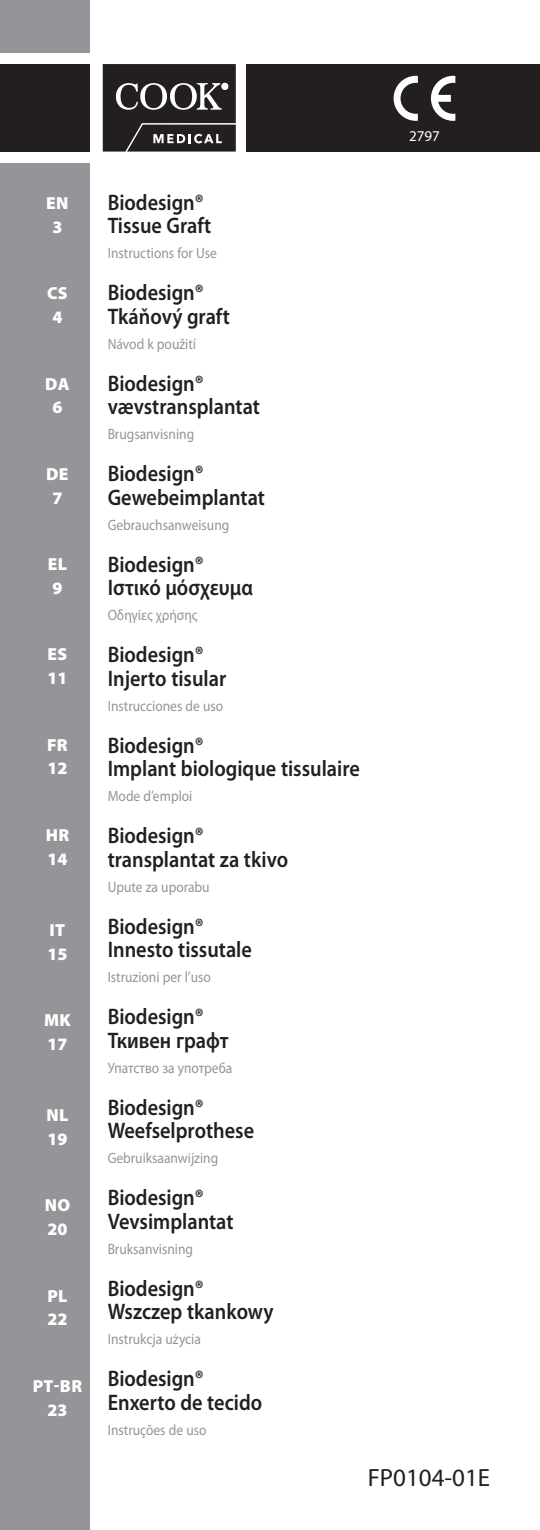
<style>
.page{position:relative;width:540px;height:1530px;background:#fff}
.page>*{position:absolute;margin:0;border:0;box-sizing:border-box;transform-origin:0 0}
.t1{font:25px "Myriad Pro";color:#231f20}
.t2{font:600 22.5px/23.8px "Myriad Pro";color:#231f20;scale:.9 1}
.t3{font:900 17.5px/23.8px "Myriad Pro";letter-spacing:.02em;color:#fff}
.t4{font:15px "Myriad Pro";color:#939598;scale:.9 1}
.t5{font:15px "Myriad Pro";color:#fff}
</style>
<div class="page">
<div style="left:0;top:164px;width:90px;height:1366px;background:#939598"></div>
<div style="left:246px;top:64px;width:294px;height:88px;background:#231f20"></div>
<div style="left:0;top:64px;width:90px;height:88px;background:#231f20"></div>
<div style="left:0;top:0;width:90px;height:53px;background:#939598"></div>
<svg style="left:103px;top:64px;width:133px;height:88px;background:#3f3b3c"></svg>
<svg style="left:393px;top:75px;width:63px;height:46px"></svg>
<p class="t3" style="left:46px;top:192px;width:24px;text-align:center">EN<br>3</p>
<p class="t3" style="left:47px;top:282px;width:22px;text-align:center">CS<br>4</p>
<p class="t3" style="left:45px;top:372px;width:26px;text-align:center">DA<br>6</p>
<p class="t3" style="left:46px;top:462px;width:24px;text-align:center">DE<br>7</p>
<p class="t3" style="left:48px;top:553px;width:21px">EL<br>9</p>
<p class="t3" style="left:47px;top:643px;width:22px">ES<br>11</p>
<p class="t3" style="left:47px;top:733px;width:22px">FR<br>12</p>
<p class="t3" style="left:46px;top:823px;width:25px">HR<br>14</p>
<p class="t3" style="left:47px;top:918px;width:22px">IT<br>15</p>
<p class="t3" style="left:44px;top:1009px;width:28px">MK<br>17</p>
<p class="t3" style="left:46px;top:1104px;width:23px">NL<br>19</p>
<p class="t3" style="left:45px;top:1194px;width:27px">NO<br>20</p>
<p class="t3" style="left:47px;top:1284px;width:22px">PL<br>22</p>
<p class="t3" style="left:33px;top:1374px;width:51px;text-align:center">PT-BR<br>23</p>
<p class="t5" style="left:409px;top:127px;width:32px">2797</p>
<p class="t2" style="left:108px;top:191px;width:117px">Biodesign®<br>Tissue Graft</p>
<p class="t4" style="left:108px;top:245px;width:123px">Instructions for Use</p>
<p class="t2" style="left:108px;top:281px;width:137px">Biodesign®<br>Tkáňový graft</p>
<p class="t4" style="left:108px;top:336px;width:100px">Návod k použití</p>
<p class="t2" style="left:108px;top:372px;width:171px">Biodesign® vævstransplantat</p>
<p class="t4" style="left:108px;top:426px;width:98px">Brugsanvisning</p>
<p class="t2" style="left:108px;top:462px;width:176px">Biodesign®<br>Gewebeimplantat</p>
<p class="t4" style="left:108px;top:517px;width:137px">Gebrauchsanweisung</p>
<p class="t2" style="left:108px;top:553px;width:163px">Biodesign®<br>Iστικό μόσχευμα</p>
<p class="t4" style="left:108px;top:607px;width:101px">Οδηγίες χρήσης</p>
<p class="t2" style="left:108px;top:643px;width:133px">Biodesign®<br>Injerto tisular</p>
<p class="t4" style="left:108px;top:698px;width:130px">Instrucciones de uso</p>
<p class="t2" style="left:108px;top:734px;width:282px">Biodesign®<br>Implant biologique tissulaire</p>
<p class="t4" style="left:108px;top:788px;width:96px">Mode d’emploi</p>
<p class="t2" style="left:108px;top:824px;width:202px">Biodesign® transplantat za tkivo</p>
<p class="t4" style="left:108px;top:879px;width:115px">Upute za uporabu</p>
<p class="t2" style="left:108px;top:915px;width:162px">Biodesign®<br>Innesto tissutale</p>
<p class="t4" style="left:108px;top:969px;width:116px">Istruzioni per l’uso</p>
<p class="t2" style="left:108px;top:1005px;width:136px">Biodesign®<br>Ткивен графт</p>
<p class="t4" style="left:108px;top:1060px;width:140px">Упатство за употреба</p>
<p class="t2" style="left:108px;top:1096px;width:164px">Biodesign®<br>Weefselprothese</p>
<p class="t4" style="left:108px;top:1150px;width:124px">Gebruiksaanwijzing</p>
<p class="t2" style="left:108px;top:1186px;width:141px">Biodesign®<br>Vevsimplantat</p>
<p class="t4" style="left:108px;top:1241px;width:96px">Bruksanvisning</p>
<p class="t2" style="left:108px;top:1277px;width:186px">Biodesign®<br>Wszczep tkankowy</p>
<p class="t4" style="left:108px;top:1331px;width:105px">Instrukcja użycia</p>
<p class="t2" style="left:108px;top:1367px;width:173px">Biodesign®<br>Enxerto de tecido</p>
<p class="t4" style="left:108px;top:1422px;width:111px">Instruções de uso</p>
<p class="t1" style="left:368px;top:1464px;width:124px">FP0104-01E</p>
</div>
